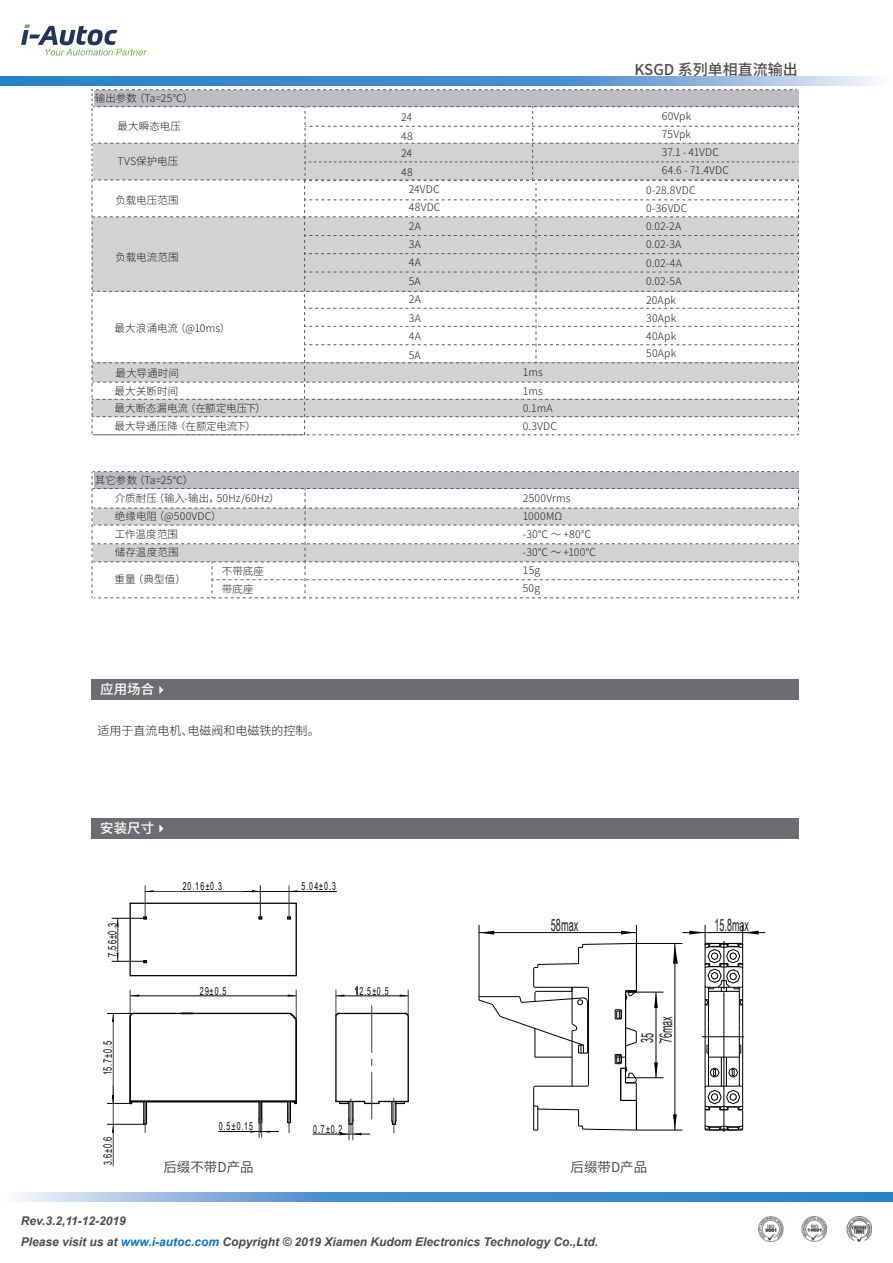
<style>
.page{position:relative;width:893px;height:1263px;background:#fff}
.page>*{position:absolute;margin:0;border:0;box-sizing:border-box;transform-origin:0 0}
.t1{font:16.8px/18.6px "Arial Narrow";color:#231f20;scale:.65 1}
.t2{font:16.8px "Arial Narrow";color:#231f20;scale:.67 1}
.t3{font:500 15px "Source Han Sans CN";color:#4b4c4d}
.t4{font:13.5px "Source Han Sans CN";color:#3e3e3f}
.t5{font:500 13.5px "Source Han Sans CN";color:#fff}
.t6{font:italic 700 12px/21px "Arial";color:#4b4c4d}
.t7{font:300 12px "Source Han Sans CN";color:#231f20}
.t8{font:11.7px "Arial";color:#030303;scale:.63 1}
.t9{font:11.1px "Arial";letter-spacing:.19em;color:#030303;scale:.63 1}
.t10{font:300 10.5px/18px "Source Han Sans CN";letter-spacing:.015em;color:#231f20}
.s1{font-size:11.1px}
.s2{color:#1074bc}
</style>
<div class="page">
<svg style="left:21px;top:24px;width:126px;height:32px"></svg>
<img style="left:759px;top:1216px;width:113px;height:26px">
<div style="left:91px;top:818px;width:708px;height:21px;background:#6c6d70"></div>
<div style="left:91px;top:680px;width:708px;height:20px;background:#6c6d70"></div>
<svg style="left:159px;top:686px;width:4px;height:8px"></svg>
<svg style="left:159px;top:824px;width:4px;height:9px"></svg>
<hr style="left:133px;top:1013px;width:157px;height:1px;background:#030303">
<hr style="left:408px;top:1016px;width:1px;height:85px;background:#030303">
<hr style="left:339px;top:1013px;width:67px;height:1px;background:#030303">
<hr style="left:335px;top:1016px;width:2px;height:85px;background:#030303">
<hr style="left:371px;top:1072px;width:1px;height:47px;background:#3e3e3f">
<hr style="left:371px;top:1005px;width:1px;height:47px;background:#3e3e3f">
<hr style="left:351px;top:1099px;width:1px;height:34px;background:#3e3e3f">
<hr style="left:394px;top:1098px;width:1px;height:35px;background:#3e3e3f">
<hr style="left:296px;top:1019px;width:1px;height:82px;background:#030303">
<hr style="left:129px;top:1016px;width:2px;height:85px;background:#030303">
<hr style="left:130px;top:902px;width:166px;height:2px;background:#030303">
<hr style="left:130px;top:975px;width:166px;height:1px;background:#030303">
<hr style="left:296px;top:903px;width:1px;height:73px;background:#030303">
<hr style="left:129px;top:903px;width:2px;height:73px;background:#030303">
<hr style="left:130px;top:1101px;width:166px;height:1px;background:#030303">
<svg style="left:142px;top:1101px;width:6px;height:25px"></svg>
<hr style="left:145px;top:1101px;width:1px;height:32px;background:#3e3e3f">
<svg style="left:286px;top:1101px;width:11px;height:24px"></svg>
<hr style="left:289px;top:1101px;width:1px;height:32px;background:#3e3e3f">
<hr style="left:118px;top:918px;width:1px;height:43px;background:#3e3e3f">
<svg style="left:117px;top:919px;width:2px;height:8px"></svg>
<svg style="left:116px;top:953px;width:2px;height:8px"></svg>
<hr style="left:112px;top:918px;width:32px;height:1px;background:#030303">
<hr style="left:112px;top:961px;width:32px;height:1px;background:#030303">
<hr style="left:145px;top:891px;width:115px;height:1px;background:#3e3e3f">
<svg style="left:146px;top:890px;width:8px;height:2px"></svg>
<hr style="left:145px;top:886px;width:1px;height:31px;background:#3e3e3f">
<hr style="left:243px;top:891px;width:94px;height:1px;background:#030303">
<hr style="left:260px;top:886px;width:1px;height:31px;background:#3e3e3f">
<hr style="left:289px;top:886px;width:1px;height:31px;background:#3e3e3f">
<hr style="left:113px;top:1086px;width:1px;height:80px;background:#3e3e3f">
<svg style="left:112px;top:1125px;width:2px;height:8px"></svg>
<hr style="left:107px;top:1124px;width:37px;height:1px;background:#030303">
<hr style="left:219px;top:1131px;width:60px;height:1px;background:#030303">
<svg style="left:251px;top:1101px;width:19px;height:36px"></svg>
<hr style="left:130px;top:995px;width:166px;height:1px;background:#030303">
<svg style="left:288px;top:990px;width:9px;height:30px"></svg>
<svg style="left:355px;top:986px;width:3px;height:9px"></svg>
<hr style="left:336px;top:995px;width:72px;height:1px;background:#030303">
<svg style="left:335px;top:990px;width:9px;height:27px"></svg>
<svg style="left:400px;top:990px;width:9px;height:27px"></svg>
<hr style="left:313px;top:1134px;width:57px;height:1px;background:#030303">
<svg style="left:336px;top:1101px;width:73px;height:39px"></svg>
<hr style="left:113px;top:1013px;width:1px;height:90px;background:#3e3e3f">
<svg style="left:107px;top:1095px;width:26px;height:9px"></svg>
<svg style="left:107px;top:990px;width:32px;height:32px"></svg>
<svg style="left:654px;top:992px;width:4px;height:16px"></svg>
<svg style="left:654px;top:1062px;width:4px;height:15px"></svg>
<svg style="left:673px;top:1114px;width:4px;height:16px"></svg>
<hr style="left:682px;top:932px;width:83px;height:1px;background:#000">
<hr style="left:656px;top:992px;width:1px;height:86px;background:#000">
<hr style="left:629px;top:991px;width:34px;height:1px;background:#000">
<hr style="left:629px;top:1077px;width:34px;height:1px;background:#000">
<hr style="left:708px;top:991px;width:31px;height:1px;background:#000">
<hr style="left:675px;top:943px;width:1px;height:187px;background:#000">
<hr style="left:636px;top:1130px;width:46px;height:1px;background:#000">
<hr style="left:636px;top:943px;width:46px;height:1px;background:#000">
<svg style="left:704px;top:1124px;width:40px;height:7px"></svg>
<svg style="left:704px;top:998px;width:4px;height:8px"></svg>
<hr style="left:708px;top:987px;width:1px;height:36px;background:#000">
<svg style="left:740px;top:998px;width:4px;height:8px"></svg>
<hr style="left:739px;top:987px;width:1px;height:36px;background:#000">
<svg style="left:689px;top:925px;width:70px;height:66px"></svg>
<svg style="left:704px;top:1045px;width:40px;height:66px"></svg>
<hr style="left:708px;top:1031px;width:1px;height:55px;background:#000">
<hr style="left:739px;top:1031px;width:1px;height:55px;background:#000">
<hr style="left:723px;top:992px;width:1px;height:140px;background:#000">
<hr style="left:742px;top:944px;width:1px;height:185px;background:#000">
<hr style="left:705px;top:944px;width:1px;height:185px;background:#000">
<hr style="left:702px;top:1036px;width:42px;height:1px;background:#000">
<svg style="left:478px;top:925px;width:160px;height:206px"></svg>
<svg style="left:673px;top:944px;width:5px;height:20px"></svg>
<svg style="left:92px;top:471px;width:707px;height:128px"></svg>
<svg style="left:91px;top:89px;width:708px;height:347px"></svg>
<svg style="left:18px;top:1192px;width:875px;height:9px;background:#5c9ad1"></svg>
<svg style="left:0;top:77px;width:876px;height:8px;background:#5c9ad1"></svg>
<p class="t10" style="left:95px;top:90px;width:100px">输出参数（Ta=25℃）</p>
<p class="t10" style="left:117px;top:117px;width:65px">最大瞬态电压</p>
<p class="t10" style="left:117px;top:153px;width:62px">TVS保护电压</p>
<p class="t10" style="left:115px;top:192px;width:65px">负载电压范围</p>
<p class="t10" style="left:115px;top:248px;width:65px">负载电流范围</p>
<p class="t10" style="left:114px;top:319px;width:118px">最大浪涌电流（@10ms）</p>
<p class="t10" style="left:115px;top:364px;width:65px">最大导通时间</p>
<p class="t10" style="left:114px;top:382px;width:65px">最大关断时间</p>
<p class="t10" style="left:114px;top:399px;width:153px">最大断态漏电流（在额定电压下）</p>
<p class="t10" style="left:114px;top:418px;width:143px">最大导通压降（在额定电流下）</p>
<p class="t10" style="left:95px;top:472px;width:100px">其它参数（Ta=25℃）</p>
<p class="t10" style="left:115px;top:489px;width:166px">介质耐压（输入-输出，50Hz/60Hz）绝缘电阻（@500VDC）<br>工作温度范围<br>储存温度范围</p>
<p class="t10" style="left:114px;top:570px;width:73px">重量（典型值）</p>
<p class="t10" style="left:222px;top:562px;width:44px">不带底座带底座</p>
<p class="t10" style="left:401px;top:108px;width:13px;line-height:18.9px">24<br>48</p>
<p class="t10" style="left:401px;top:144px;width:13px;line-height:18.9px">24<br>48</p>
<p class="t10" style="left:409px;top:180px;width:33px;line-height:18.6px;text-align:justify">24VDC 48VDC 2A</p>
<p class="t10" style="left:409px;top:235px;width:14px">3A</p>
<p class="t10" style="left:409px;top:253px;width:14px;line-height:18.9px">4A<br>5A</p>
<p class="t10" style="left:409px;top:290px;width:14px">2A<br>3A</p>
<p class="t10" style="left:409px;top:327px;width:14px;line-height:18.9px">4A<br>5A</p>
<p class="t5" style="left:100px;top:682px;width:55px">应用场合</p>
<p class="t7" style="left:98px;top:723px;width:224px">适用于直流电机、电磁阀和电磁铁的控制。</p>
<p class="t5" style="left:100px;top:821px;width:55px">安装尺寸</p>
<p class="t8" style="left:104px;top:957px;width:57px;rotate:-90deg">7.56±0.3</p>
<p class="t8" style="left:100px;top:1075px;width:56px;rotate:-90deg">15.7±0.5</p>
<p class="t9" style="left:183px;top:879px;width:63px">20.16±0.3</p>
<p class="t9" style="left:301px;top:879px;width:56px">5.04±0.3</p>
<p class="t9" style="left:200px;top:983px;width:44px">29±0.5</p>
<p class="t9" style="left:355px;top:983px;width:55px">12.5±0.5</p>
<p class="t9" style="left:219px;top:1118px;width:56px">0.5±0.15</p>
<p class="t9" style="left:313px;top:1121px;width:48px">0.7±0.2</p>
<h2 class="t3" style="left:634px;top:61px;width:165px">KSGD 系列单相直流输出</h2>
<p class="t10" style="left:662px;top:107px;width:69px">60Vpk<br>75Vpk<br>37.1 - 41VDC<br>64.6 - 71.4VDC</p>
<p class="t10" style="left:523px;top:363px;width:21px;line-height:18.9px">1ms<br>1ms</p>
<p class="t10" style="left:523px;top:399px;width:36px">0.1mA<br>0.3VDC</p>
<p class="t10" style="left:523px;top:489px;width:75px">2500Vrms<br>1000MΩ<br>-30℃ ～ +80℃ -30℃ ～ +100℃<br>15g<br>50g</p>
<p class="t10" style="left:646px;top:181px;width:51px">0-28.8VDC<br>0-36VDC<br>0.02-2A<br>0.02-3A<br>0.02-4A<br>0.02-5A</p>
<p class="t10" style="left:646px;top:292px;width:31px;line-height:17.2px">20Apk<br>30Apk</p>
<p class="t10" style="left:646px;top:328px;width:32px;line-height:17px">40Apk<br>50Apk</p>
<h1 class="t2" style="left:551px;top:912px;width:43px">58max</h1>
<h1 class="t1" style="left:715px;top:915px;width:54px">15.8max</h1>
<h1 class="t1" style="left:637px;top:1043px;width:43px;rotate:-89deg">35<br>76max</h1>
<p class="t8" style="left:100px;top:1165px;width:47px;rotate:-90deg"><span class="s1">3</span>.6±0.6</p>
<p class="t4" style="left:163px;top:1159px;width:92px">后缀不带D产品</p>
<p class="t4" style="left:571px;top:1159px;width:78px">后缀带D产品</p>
<p class="t6" style="left:21px;top:1210px;width:579px">Rev.3.2,11-12-2019<br>Please visit us at <span class="s2">www.i-autoc.com</span> Copyright © 2019 Xiamen Kudom Electronics Technology Co.,Ltd.</p>
</div>
